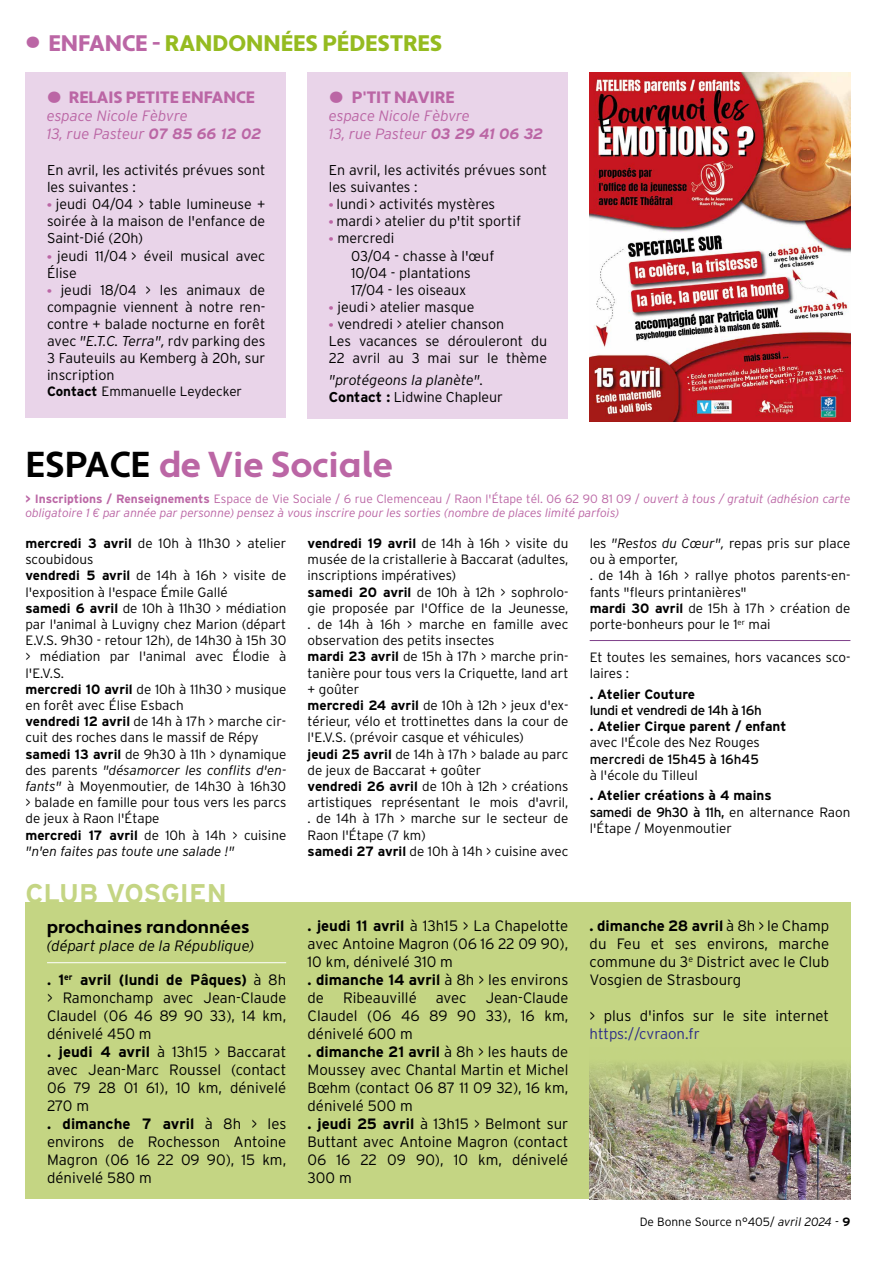
<style>
.page{position:relative;width:893px;height:1263px;background:#fff}
.page>*{position:absolute;margin:0;border:0;box-sizing:border-box;transform-origin:0 0}
.t1{font:700 36px "Apertura";letter-spacing:-.01em;color:#bb66a5}
.t2{font:700 27px "Interstate";color:#c4d583}
.t3{font:900 22.5px "Apertura";color:#95bb20}
.t4{font:700 18px "Apertura";color:#000}
.t5{font:900 16.5px "Apertura";color:#bb66a5}
.t6{font:300 15px/18px "Interstate";color:#000}
.t7{font:italic 300 15px/18px "Interstate";color:#bb66a5}
.t8{font:italic 300 15px "Interstate";color:#000}
.t9{font:300 15px "Interstate";letter-spacing:-.005em;color:#2e2d87}
.t10{font:300 14.25px/17.1px "Interstate";color:#000}
.t11{font:italic 300 14.25px/17.1px "Interstate";color:#000}
.t12{font:300 13.5px/16.2px "Interstate";color:#000}
.t13{font:700 13.5px "Interstate";color:#000}
.t14{font:13.5px "Interstate";letter-spacing:-.03em;color:#000}
.t15{font:13.5px "Interstate";color:#000}
.t16{font:italic 300 12px/14.4px "Interstate";color:#bb66a5}
.t17{font:300 12px "Interstate";color:#000}
.s1{font-size:45px;color:#bb66a5}
.s2{color:#bb66a5}
.s3{font-size:45px}
.s4{font-weight:700}
.s5{font-family:"Apertura";font-weight:900;color:#bb66a5}
.s6{font-style:italic}
.s7{font-weight:700;font-style:normal}
.s8{font-style:normal}
.s9{color:#000}
.s10{font-weight:400}
</style>
<div class="page">
<img style="left:590px;top:72px;width:260px;height:350px">
<hr style="left:590px;top:640px;width:260px;height:1px;background:#7e418a">
<div style="left:308px;top:72px;width:260px;height:346px;background:#e9d4e9"></div>
<div style="left:25px;top:72px;width:261px;height:345px;background:#e9d4e9"></div>
<div style="left:25px;top:902px;width:825px;height:297px;background:#c4d583"></div>
<img style="left:590px;top:1062px;width:260px;height:137px">
<hr style="left:47px;top:962px;width:239px;height:1px;background:#fff">
<h3 class="t3" style="left:26px;top:29px;width:418px"><span class="s1">•</span> <span class="s2">ENFANCE -</span> RANDONNÉES PÉDESTRES</h3>
<p class="t5" style="left:47px;top:87px;width:209px"><span class="s3">•</span> RELAIS PETITE ENFANCE</p>
<p class="t7" style="left:47px;top:106px;width:216px">espace Nicole Fèbvre<br>13, rue Pasteur <span class="s4">07 85 66 12 02</span></p>
<p class="t10" style="left:47px;top:161px;width:220px">En avril, les activités prévues sont les suivantes :</p>
<p class="t10" style="left:47px;top:196px;width:220px;text-align:justify"><span class="s5">•</span> jeudi 04/04 &gt; table lumineuse + soirée à la maison de l'enfance de Saint-Dié (20h)</p>
<p class="t10" style="left:47px;top:247px;width:220px"><span class="s5">•</span> jeudi 11/04 &gt; éveil musical avec<br>Élise</p>
<p class="t10" style="left:47px;top:281px;width:220px;text-align:justify"><span class="s5">•</span> jeudi 18/04 &gt; les animaux de compagnie viennent à notre ren&shy;contre + balade nocturne en forêt avec <span class="s6">"E.T.C. Terra",</span> rdv parking des 3 Fauteuils au Kemberg à 20h, sur inscription</p>
<p class="t12" style="left:47px;top:383px;width:197px"><span class="s4">Contact</span> Emmanuelle Leydecker</p>
<p class="t5" style="left:329px;top:87px;width:127px"><span class="s3">•</span> P'TIT NAVIRE</p>
<p class="t7" style="left:329px;top:106px;width:216px">espace Nicole Fèbvre<br>13, rue Pasteur <span class="s4">03 29 41 06 32</span></p>
<p class="t10" style="left:329px;top:161px;width:220px">En avril, les activités prévues sont les suivantes :</p>
<p class="t10" style="left:329px;top:196px;width:168px"><span class="s5">•</span> lundi&gt; activités mystères</p>
<p class="t10" style="left:329px;top:213px;width:194px"><span class="s5">•</span> mardi&gt; atelier du p'tit sportif</p>
<p class="t10" style="left:351px;top:230px;width:145px;text-indent:-22px"><span class="s5">•</span> mercredi<br>03/04 - chasse à l'œuf<br>10/04 - plantations<br>17/04 - les oiseaux</p>
<p class="t10" style="left:329px;top:298px;width:147px"><span class="s5">•</span> jeudi&gt; atelier masque</p>
<p class="t10" style="left:329px;top:315px;width:220px"><span class="s5">•</span> vendredi &gt; atelier chanson<br>Les vacances se dérouleront du<br>22 avril au 3 mai sur le thème</p>
<p class="t11" style="left:329px;top:371px;width:175px">"protégeons la planète".<br><span class="s7">Contact :</span> <span class="s8">Lidwine Chapleur</span></p>
<h1 class="t1" style="left:25px;top:443px;width:369px"><span class="s9">ESPACE</span> de Vie Sociale</h1>
<p class="t16" style="left:25px;top:491px;width:826px"><span class="s7">&gt; Inscriptions / Renseignements</span> <span class="s8">Espace de Vie Sociale / 6 rue Clemenceau / Raon l'Étape tél. 06 62 90 81 09 /</span> ouvert à tous / gratuit (adhésion carte obligatoire 1 € par année par personne) pensez à vous inscrire pour les sorties (nombre de places limité parfois)</p>
<p class="t12" style="left:25px;top:535px;width:262px"><span class="s4">mercredi 3 avril</span> de 10h à 11h30 &gt; atelier scoubidous<br><span class="s4">vendredi 5 avril</span> de 14h à 16h &gt; visite de l'exposition à l'espace Émile Gallé<br><span class="s4">samedi 6 avril</span> de 10h à 11h30 &gt; médiation par l'animal à Luvigny chez Marion (départ E.V.S. 9h30 - retour 12h), de 14h30 à 15h 30 &gt; médiation par l'animal avec Élodie à l'E.V.S.<br><span class="s4">mercredi 10 avril</span> de 10h à 11h30 &gt; musique en forêt avec Élise Esbach<br><span class="s4">vendredi 12 avril</span> de 14h à 17h &gt; marche cir&shy;cuit des roches dans le massif de Répy <span class="s4">samedi 13 avril</span> de 9h30 à 11h &gt; dynamique des parents <span class="s6">"désamorcer les conflits d'en&shy;fants"</span> à Moyenmoutier, de 14h30 à 16h30 &gt; balade en famille pour tous vers les parcs de jeux à Raon l'Étape<br><span class="s4">mercredi 17 avril</span> de 10h à 14h &gt; cuisine <span class="s6">"n'en faites pas toute une salade !"</span></p>
<p class="t12" style="left:308px;top:535px;width:262px"><span class="s4">vendredi 19 avril</span> de 14h à 16h &gt; visite du musée de la cristallerie à Baccarat (adultes, inscriptions impératives)<br><span class="s4">samedi 20 avril</span> de 10h à 12h &gt; sophrolo&shy;gie proposée par l'Office de la Jeunesse, . de 14h à 16h &gt; marche en famille avec observation des petits insectes<br><span class="s4">mardi 23 avril</span> de 15h à 17h &gt; marche prin&shy;tanière pour tous vers la Criquette, land art + goûter<br><span class="s4">mercredi 24 avril</span> de 10h à 12h &gt; jeux d'ex&shy;térieur, vélo et trottinettes dans la cour de l'E.V.S. (prévoir casque et véhicules)<br><span class="s4">jeudi 25 avril</span> de 14h à 17h &gt; balade au parc de jeux de Baccarat + goûter<br><span class="s4">vendredi 26 avril</span> de 10h à 12h &gt; créations artistiques représentant le mois d'avril, . de 14h à 17h &gt; marche sur le secteur de Raon l'Étape (7 km)<br><span class="s4">samedi 27 avril</span> de 10h à 14h &gt; cuisine avec</p>
<p class="t12" style="left:590px;top:535px;width:262px">les <span class="s6">"Restos du Cœur",</span> repas pris sur place ou à emporter,<br>. de 14h à 16h &gt; rallye photos parents-en&shy;fants "fleurs printanières"<br><span class="s4">mardi 30 avril</span> de 15h à 17h &gt; création de porte-bonheurs pour le 1<sup>er</sup> mai</p>
<p class="t12" style="left:590px;top:649px;width:262px">Et toutes les semaines, hors vacances sco&shy;laires :</p>
<p class="t13" style="left:590px;top:686px;width:107px">. Atelier Couture</p>
<p class="t14" style="left:590px;top:703px;width:173px">lundi et vendredi de 14h à 16h</p>
<p class="t13" style="left:590px;top:719px;width:198px">. Atelier Cirque parent / enfant</p>
<p class="t12" style="left:590px;top:734px;width:172px">avec l'École des Nez Rouges</p>
<p class="t15" style="left:590px;top:751px;width:171px">mercredi de 15h45 à 16h45</p>
<p class="t12" style="left:590px;top:767px;width:110px">à l'école du Tilleul</p>
<p class="t12" style="left:590px;top:787px;width:262px"><span class="s4">. Atelier créations à 4 mains<br></span><span class="s10">samedi de 9h30 à 11h,</span> en alternance Raon l'Étape / Moyenmoutier</p>
<h2 class="t2" style="left:25px;top:878px;width:203px">CLUB VOSGIEN</h2>
<h3 class="t4" style="left:47px;top:916px;width:204px">prochaines randonnées</h3>
<p class="t8" style="left:47px;top:937px;width:209px">(départ place de la République)</p>
<p class="t6" style="left:47px;top:971px;width:241px"><span class="s4">. 1</span><sup>er</sup> <span class="s4">avril (lundi de Pâques)</span> à 8h &gt; Ramonchamp avec Jean-Claude<br>Claudel (06 46 89 90 33), 14 km, dénivelé 450 m<br><span class="s4">. jeudi 4 avril</span> à 13h15 &gt; Baccarat avec Jean-Marc Roussel (contact<br>06 79 28 01 61), 10 km, dénivelé<br>270 m<br><span class="s4">. dimanche 7 avril</span> à 8h &gt; les environs de Rochesson Antoine<br>Magron (06 16 22 09 90), 15 km, dénivelé 580 m</p>
<p class="t6" style="left:308px;top:917px;width:262px"><span class="s4">. jeudi 11 avril</span> à 13h15 &gt; La Chapelotte avec Antoine Magron (06 16 22 09 90),<br>10 km, dénivelé 310 m<br><span class="s4">. dimanche 14 avril</span> à 8h &gt; les environs de</p>
<p class="t6" style="left:343px;top:989px;width:75px">Ribeauvillé</p>
<p class="t6" style="left:436px;top:989px;width:32px">avec</p>
<p class="t6" style="left:308px;top:989px;width:262px;text-indent:178px">Jean-Claude<br>Claudel (06 46 89 90 33), 16 km, dénivelé 600 m<br><span class="s4">. dimanche 21 avril</span> à 8h &gt; les hauts de<br>Moussey avec Chantal Martin et Michel<br>Bœhm (contact 06 87 11 09 32), 16 km, dénivelé 500 m<br><span class="s4">. jeudi 25 avril</span> à 13h15 &gt; Belmont sur<br>Buttant avec Antoine Magron (contact<br>06 16 22 09 90), 10 km, dénivelé<br>300 m</p>
<p class="t6" style="left:590px;top:917px;width:241px;text-align:justify"><span class="s4">. dimanche 28 avril</span> à 8h &gt; le Champ du Feu et ses environs, marche commune du 3<sup>e</sup> District avec le Club Vosgien de Strasbourg</p>
<p class="t6" style="left:590px;top:1007px;width:241px">&gt; plus d'infos sur le site internet</p>
<p class="t9" style="left:590px;top:1025px;width:112px">https://cvraon.fr</p>
<p class="t17" style="left:640px;top:1215px;width:212px">De Bonne Source n°405/ <span class="s6">avril 2024</span> - <span class="s4">9</span></p>
</div>
